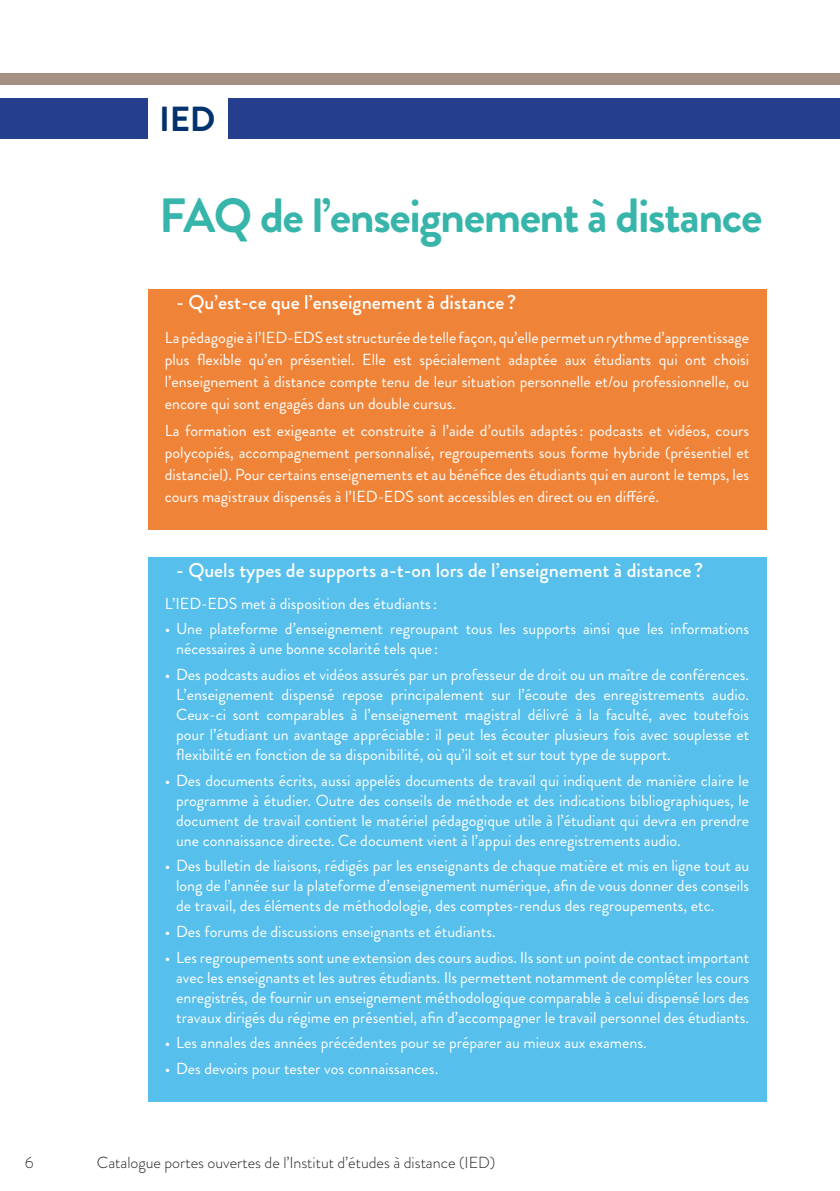
<style>
.page{position:relative;width:840px;height:1191px;background:#fff}
.page>*{position:absolute;margin:0;border:0;box-sizing:border-box;transform-origin:0 0}
.Titre{font:700 48px "Brandon Grotesque";letter-spacing:-.03em;color:#38b5ab}
.Titre_bandeau_bleu{font:700 34.8px "Brandon Grotesque";color:#00326e}
.Titre_encart_beige{font:500 20px "Brandon Grotesque";color:#fff}
.Titre_encart_beige-2{font:16px/20px "Brandon Grotesque";color:#fff;text-align:justify}
.t1{font:300 16px "Brandon Grotesque";color:#231f20}
</style>
<div class="page">
<div style="left:0;top:98px;width:839px;height:41px;background:#253f8e"></div>
<div style="left:0;top:73px;width:839px;height:12px;background:#a49083"></div>
<div style="left:148px;top:289px;width:617px;height:49px;background:#ef8439"></div>
<div style="left:148px;top:326px;width:617px;height:110px;background:#ef8439"></div>
<div style="left:148px;top:419px;width:617px;height:111px;background:#ef8439"></div>
<div style="left:148px;top:557px;width:617px;height:49px;background:#57bfeb"></div>
<div style="left:148px;top:592px;width:617px;height:44px;background:#57bfeb"></div>
<div style="left:148px;top:617px;width:617px;height:65px;background:#57bfeb"></div>
<div style="left:148px;top:663px;width:617px;height:124px;background:#57bfeb"></div>
<div style="left:148px;top:769px;width:617px;height:104px;background:#57bfeb"></div>
<div style="left:148px;top:854px;width:617px;height:85px;background:#57bfeb"></div>
<div style="left:148px;top:920px;width:617px;height:44px;background:#57bfeb"></div>
<div style="left:148px;top:946px;width:617px;height:104px;background:#57bfeb"></div>
<div style="left:148px;top:1031px;width:617px;height:45px;background:#57bfeb"></div>
<div style="left:148px;top:1057px;width:617px;height:44px;background:#57bfeb"></div>
<div style="left:148px;top:97px;width:79px;height:43px;background:#fff"></div>
<p class="Titre_bandeau_bleu" style="left:159px;top:95px;width:58px">IED</p>
<p class="Titre" style="left:159px;top:182px;width:604px">FAQ de l’enseignement à distance</p>
<p class="Titre_encart_beige" style="left:176px;top:288px;width:341px">- Qu’est-ce que l’enseignement à distance ?</p>
<p class="Titre_encart_beige-2" style="left:165px;top:326px;width:585px;line-height:22px">La pédagogie à l’IED-EDS est structurée de telle façon, qu’elle permet un rythme d’apprentissage plus flexible qu’en présentiel. Elle est spécialement adaptée aux étudiants qui ont choisi l’enseignement à distance compte tenu de leur situation personnelle et/ou professionnelle, ou encore qui sont engagés dans un double cursus.</p>
<p class="Titre_encart_beige-2" style="left:165px;top:420px;width:585px;line-height:22px">La formation est exigeante et construite à l’aide d’outils adaptés: podcasts et vidéos, cours polycopiés, accompagnement personnalisé, regroupements sous forme hybride (présentiel et distanciel). Pour certains enseignements et au bénéfice des étudiants qui en auront le temps, les cours magistraux dispensés à l’IED-EDS sont accessibles en direct ou en différé.</p>
<p class="Titre_encart_beige" style="left:176px;top:556px;width:528px">- Quels types de supports a-t-on lors de l’enseignement à distance ?</p>
<p class="Titre_encart_beige-2" style="left:165px;top:593px;width:273px">L’IED-EDS met à disposition des étudiants:</p>
<p class="Titre_encart_beige-2" style="left:176px;top:619px;width:574px;text-indent:-11px">• Une plateforme d’enseignement regroupant tous les supports ainsi que les informations nécessaires à une bonne scolarité tels que :</p>
<p class="Titre_encart_beige-2" style="left:176px;top:664px;width:574px;text-indent:-11px">• Des podcasts audios et vidéos assurés par un professeur de droit ou un maître de conférences.<br>L’enseignement dispensé repose principalement sur l’écoute des enregistrements audio.<br>Ceux-ci sont comparables à l’enseignement magistral délivré à la faculté, avec toutefois pour l’étudiant un avantage appréciable : il peut les écouter plusieurs fois avec souplesse et flexibilité en fonction de sa disponibilité, où qu’il soit et sur tout type de support.</p>
<p class="Titre_encart_beige-2" style="left:176px;top:770px;width:574px;text-indent:-11px">• Des documents écrits, aussi appelés documents de travail qui indiquent de manière claire le programme à étudier. Outre des conseils de méthode et des indications bibliographiques, le document de travail contient le matériel pédagogique utile à l’étudiant qui devra en prendre une connaissance directe. Ce document vient à l’appui des enregistrements audio.</p>
<p class="Titre_encart_beige-2" style="left:176px;top:856px;width:574px;text-indent:-11px">• Des bulletin de liaisons, rédigés par les enseignants de chaque matière et mis en ligne tout au long de l’année sur la plateforme d’enseignement numérique, afin de vous donner des conseils de travail, des éléments de méthodologie, des comptes-rendus des regroupements, etc.</p>
<p class="Titre_encart_beige-2" style="left:165px;top:921px;width:332px">• Des forums de discussions enseignants et étudiants.</p>
<p class="Titre_encart_beige-2" style="left:176px;top:947px;width:574px;text-indent:-11px">• Les regroupements sont une extension des cours audios. Ils sont un point de contact important avec les enseignants et les autres étudiants. Ils permettent notamment de compléter les cours enregistrés, de fournir un enseignement méthodologique comparable à celui dispensé lors des travaux dirigés du régime en présentiel, afin d’accompagner le travail personnel des étudiants.</p>
<p class="Titre_encart_beige-2" style="left:165px;top:1033px;width:483px">• Les annales des années précédentes pour se préparer au mieux aux examens.</p>
<p class="Titre_encart_beige-2" style="left:165px;top:1058px;width:275px">• Des devoirs pour tester vos connaissances.</p>
<p class="t1" style="left:25px;top:1151px;width:10px">6</p>
<p class="t1" style="left:97px;top:1151px;width:399px">Catalogue portes ouvertes de l’Institut d’études à distance (IED)</p>
</div>
